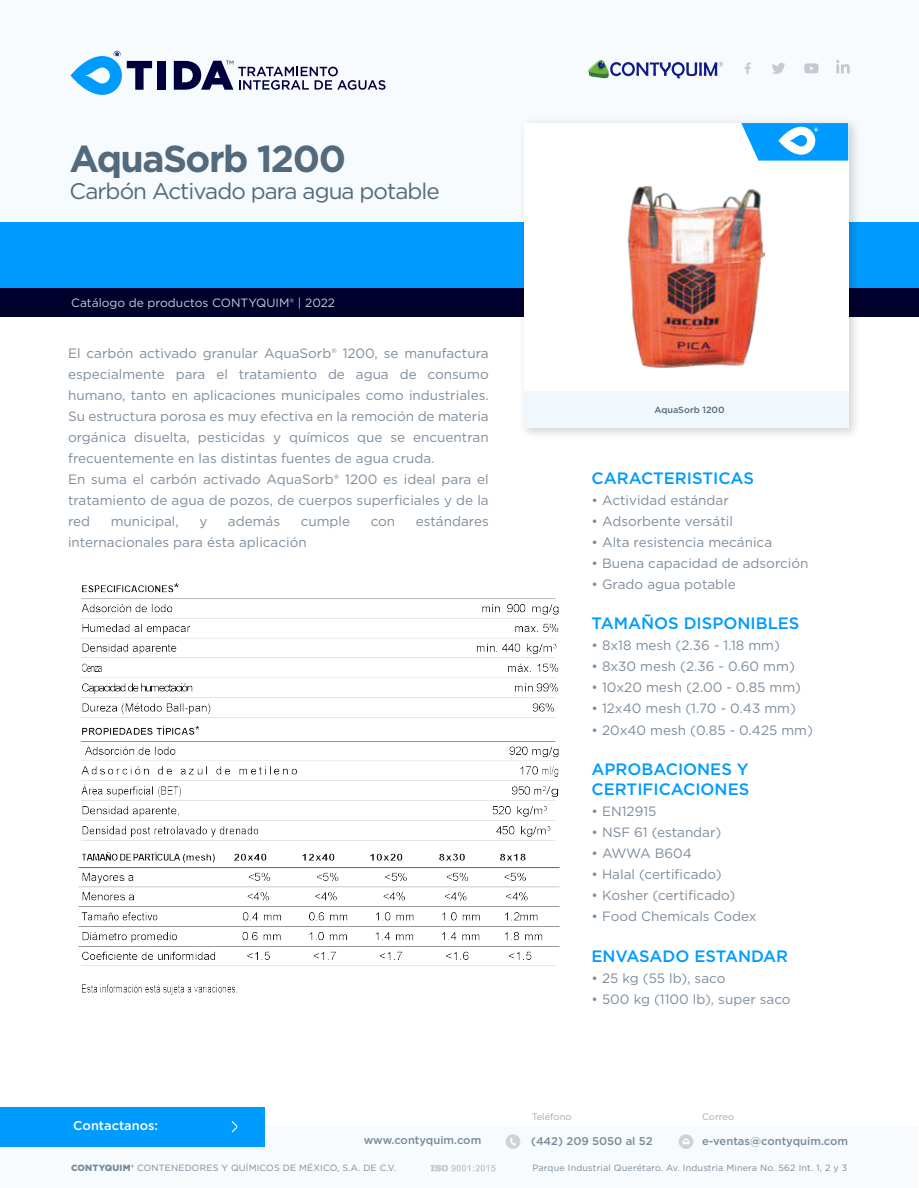
<style>
.page{position:relative;width:919px;height:1188px;background:#fff}
.page>*{position:absolute;margin:0;border:0;box-sizing:border-box;transform-origin:0 0}
.t1{font:700 37.5px "Gotham";letter-spacing:-.04em;color:#526a7c}
.t2{font:22.5px "Gotham";letter-spacing:-.04em;color:#526a7c}
.t3{font:500 16.5px/19.8px "Gotham";color:#009bff}
.t4{font:13.5px/21px "Gotham";color:#7c8c9b}
.t5{font:500 12.75px "Gotham";color:#fff}
.t6{font:12px "Gotham";color:#fff}
.t7{font:500 11.25px "Gotham";color:#788a99}
.t8{font:9.45px "Gotham";color:#a0abb6}
.t9{font:9px "Gotham";letter-spacing:.02em;color:#788a99}
.t10{font:500 9px "Gotham";color:#526a7c}
.s1{font-weight:900}
</style>
<div class="page">
<div style="left:0;top:0;width:918px;height:234px;background:#f7fbfe"></div>
<div style="left:0;top:222px;width:918px;height:67px;background:#009bff"></div>
<div style="left:0;top:289px;width:918px;height:28px;background:#00002c"></div>
<img style="left:513px;top:122px;width:351px;height:313px">
<div style="left:523px;top:123px;width:324px;height:305px;background:#fff"></div>
<div style="left:523px;top:391px;width:324px;height:37px;background:#f0f8fd"></div>
<div style="left:0;top:1126px;width:918px;height:61px;background:#f7fbfe"></div>
<svg style="left:430px;top:1164px;width:65px;height:7px"></svg>
<div style="left:678px;top:1134px;width:15px;height:15px;background:#cfd3d9;border-radius:50%"></div>
<svg style="left:682px;top:1138px;width:7px;height:6px"></svg>
<div style="left:505px;top:1134px;width:15px;height:15px;background:#cfd3d9;border-radius:50%"></div>
<svg style="left:510px;top:1138px;width:6px;height:7px"></svg>
<div style="left:0;top:1107px;width:265px;height:39px;background:#009bff"></div>
<svg style="left:231px;top:1121px;width:7px;height:12px"></svg>
<svg style="left:804px;top:63px;width:14px;height:10px"></svg>
<svg style="left:744px;top:62px;width:6px;height:12px"></svg>
<svg style="left:836px;top:60px;width:13px;height:13px"></svg>
<svg style="left:772px;top:63px;width:13px;height:11px"></svg>
<svg style="left:588px;top:59px;width:135px;height:20px"></svg>
<img style="left:78px;top:583px;width:482px;height:412px">
<img style="left:627px;top:186px;width:139px;height:182px">
<div style="left:157px;top:61px;width:9px;height:29px;background:#00003e"></div>
<svg style="left:71px;top:51px;width:81px;height:44px"></svg>
<svg style="left:174px;top:61px;width:211px;height:29px"></svg>
<svg style="left:741px;top:123px;width:106px;height:38px"></svg>
<h1 class="t1" style="left:70px;top:134px;width:278px">AquaSorb 1200</h1>
<h2 class="t2" style="left:70px;top:177px;width:371px">Carbón Activado para agua potable</h2>
<p class="t6" style="left:71px;top:295px;width:265px">Catálogo de productos CONTYQUIM® | 2022</p>
<p class="t4" style="left:68px;top:342px;width:422px">El carbón activado granular AquaSorb® 1200, se manufactura especialmente para el tratamiento de agua de consumo humano, tanto en aplicaciones municipales como industriales.<br>Su estructura porosa es muy efectiva en la remoción de materia orgánica disuelta, pesticidas y químicos que se encuentran frecuentemente en las distintas fuentes de agua cruda.<br>En suma el carbón activado AquaSorb® 1200 es ideal para el tratamiento de agua de pozos, de cuerpos superficiales y de la red</p>
<p class="t4" style="left:111px;top:510px;width:69px">municipal,</p>
<p class="t4" style="left:199px;top:510px;width:9px">y</p>
<p class="t4" style="left:228px;top:510px;width:54px">además</p>
<p class="t4" style="left:300px;top:510px;width:51px">cumple</p>
<p class="t4" style="left:370px;top:510px;width:26px">con</p>
<p class="t4" style="left:416px;top:510px;width:74px">estándares</p>
<p class="t4" style="left:68px;top:531px;width:240px">internacionales para ésta aplicación</p>
<p class="t10" style="left:654px;top:404px;width:72px">AquaSorb 1200</p>
<p class="t3" style="left:591px;top:468px;width:164px">CARACTERISTICAS</p>
<p class="t4" style="left:591px;top:489px;width:139px">• Actividad estándar</p>
<p class="t4" style="left:591px;top:510px;width:143px">• Adsorbente versátil</p>
<p class="t4" style="left:591px;top:531px;width:182px">• Alta resistencia mecánica</p>
<p class="t4" style="left:591px;top:552px;width:218px">• Buena capacidad de adsorción</p>
<p class="t4" style="left:591px;top:573px;width:146px">• Grado agua potable</p>
<p class="t3" style="left:591px;top:613px;width:209px">TAMAÑOS DISPONIBLES</p>
<p class="t4" style="left:591px;top:635px;width:190px">• 8x18 mesh (2.36 - 1.18 mm)</p>
<p class="t4" style="left:591px;top:656px;width:205px">• 8x30 mesh (2.36 - 0.60 mm)</p>
<p class="t4" style="left:591px;top:677px;width:211px">• 10x20 mesh (2.00 - 0.85 mm)</p>
<p class="t4" style="left:591px;top:698px;width:206px">• 12x40 mesh (1.70 - 0.43 mm)</p>
<p class="t4" style="left:591px;top:719px;width:223px">• 20x40 mesh (0.85 - 0.425 mm)</p>
<p class="t3" style="left:591px;top:759px;width:159px">APROBACIONES Y<br>CERTIFICACIONES</p>
<p class="t4" style="left:591px;top:800px;width:66px">• EN12915</p>
<p class="t4" style="left:591px;top:821px;width:131px">• NSF 61 (estandar)</p>
<p class="t4" style="left:591px;top:842px;width:102px">• AWWA B604</p>
<p class="t4" style="left:591px;top:863px;width:132px">• Halal (certificado)</p>
<p class="t4" style="left:591px;top:884px;width:145px">• Kosher (certificado)</p>
<p class="t4" style="left:591px;top:905px;width:166px">• Food Chemicals Codex</p>
<p class="t3" style="left:591px;top:946px;width:198px">ENVASADO ESTANDAR</p>
<p class="t4" style="left:591px;top:967px;width:135px">• 25 kg (55 lb), saco</p>
<p class="t4" style="left:591px;top:988px;width:200px">• 500 kg (1100 lb), super saco</p>
<p class="t8" style="left:531px;top:1110px;width:41px">Teléfono</p>
<p class="t8" style="left:702px;top:1110px;width:33px">Correo</p>
<p class="t5" style="left:73px;top:1117px;width:86px">Contactanos:</p>
<p class="t9" style="left:71px;top:1162px;width:326px"><span class="s1">CONTYQUIM®</span> CONTENEDORES Y QUÍMICOS DE MÉXICO, S.A. DE C.V.</p>
<p class="t9" style="left:532px;top:1162px;width:316px">Parque Industrial Querétaro. Av. Industria Minera No. 562 Int. 1, 2 y 3</p>
<p class="t7" style="left:363px;top:1133px;width:119px">www.contyquim.com</p>
<p class="t7" style="left:531px;top:1133px;width:123px">(442) 209 5050 al 52</p>
<p class="t7" style="left:702px;top:1133px;width:147px">e-ventas@contyquim.com</p>
</div>
